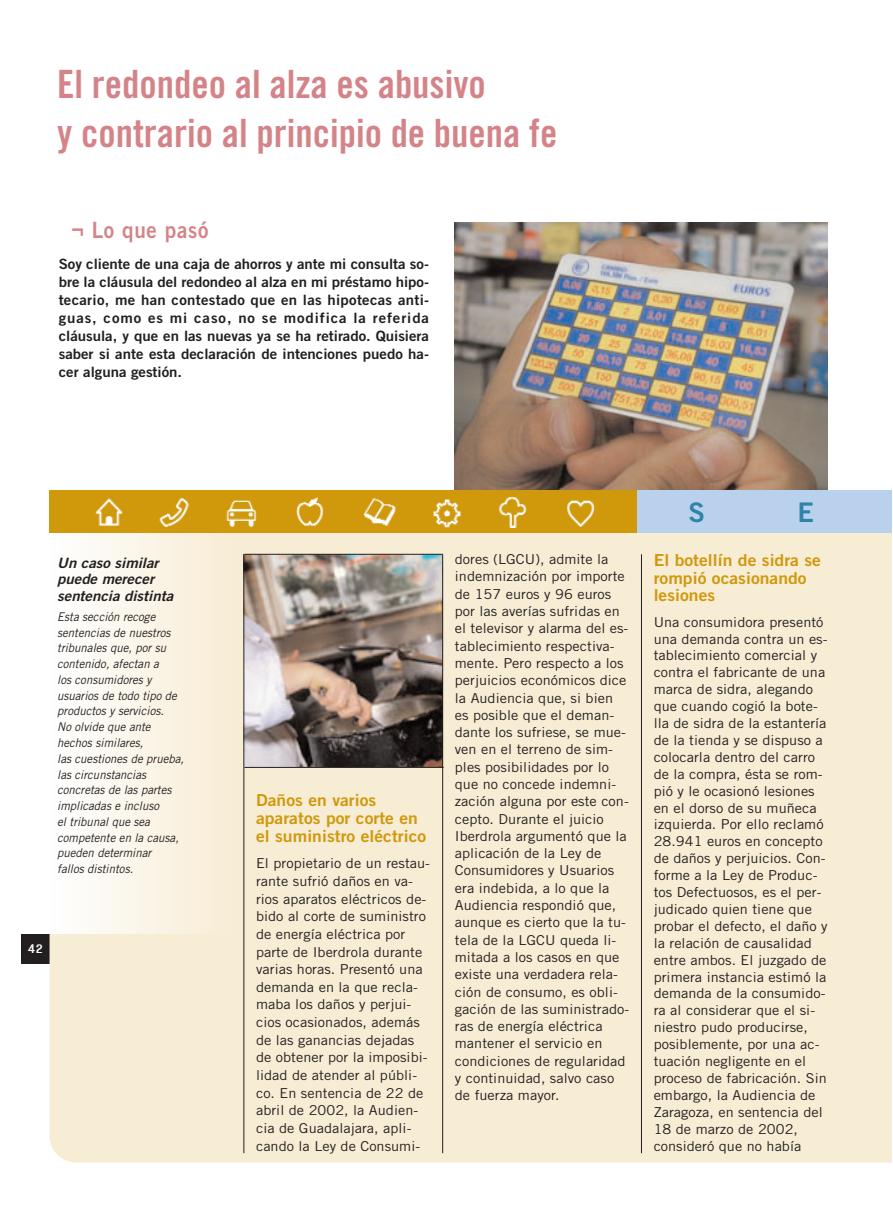
<style>
.page{position:relative;width:893px;height:1216px;background:#fff}
.page>*{position:absolute;margin:0;border:0;box-sizing:border-box;transform-origin:0 0}
.t1{font:39px/49.5px "Trade Gothic Bold Cond Twenty";color:#d48489}
.t2{font:27px "Trade Gothic Bold Two";color:#2e83ab}
.t3{font:22.5px "Trade Gothic Bold Two";letter-spacing:.035em;color:#d48489;scale:.92 1}
.t4{font:16.5px/18.3px "Trade Gothic Bold Two";letter-spacing:.005em;color:#d0990c;scale:1.06 1}
.t5{font:14.25px/18px "Trade Gothic Bold Two";color:#231f20;text-align:justify;scale:1.05 1}
.t6{font:italic 14.25px/16.5px "Trade Gothic Bold Two";color:#231f20;scale:1.05 1}
.t7{font:700 14.25px "Hydrous";color:#fff}
.t8{font:13.65px/17.2px "Trade Gothic";letter-spacing:.005em;color:#231f20;scale:1.06 1}
.t9{font:italic 12px/15.8px "Trade Gothic";color:#231f20;scale:.95 1}
</style>
<div class="page">
<div style="left:21px;top:933px;width:29px;height:30px;background:#231f20"></div>
<img style="left:454px;top:222px;width:373px;height:268px">
<div style="left:50px;top:533px;width:841px;height:629px;background:#f7ecd4"></div>
<div style="left:50px;top:531px;width:182px;height:402px;background:linear-gradient(to right,#fefffe,#f8ecd5)"></div>
<div style="left:635px;top:490px;width:256px;height:43px;background:#b9d1ec"></div>
<div style="left:50px;top:490px;width:586px;height:43px;background:#d0990c"></div>
<img style="left:95px;top:497px;width:499px;height:30px">
<hr style="left:641px;top:554px;width:1px;height:599px;background:#231f20">
<img style="left:244px;top:555px;width:198px;height:212px">
<hr style="left:243px;top:554px;width:1px;height:599px;background:#231f20">
<hr style="left:442px;top:554px;width:1px;height:599px;background:#231f20">
<hr style="left:244px;top:554px;width:199px;height:1px;background:#231f20">
<hr style="left:244px;top:767px;width:199px;height:1px;background:#231f20">
<h1 class="t1" style="left:57px;top:62px;width:501px">El redondeo al alza es abusivo<br>y contrario al principio de buena fe</h1>
<h3 class="t3" style="left:71px;top:221px;width:150px">¬ Lo que pasó</h3>
<p class="t5" style="left:59px;top:256px;width:354px">Soy cliente de una caja de ahorros y ante mi consulta so&shy;bre la cláusula del redondeo al alza en mi préstamo hipo&shy;tecario, me han contestado que en las hipotecas anti&shy;guas, como es mi caso, no se modifica la referida cláusula, y que en las nuevas ya se ha retirado. Quisiera saber si ante esta declaración de intenciones puedo ha&shy;cer alguna gestión.</p>
<p class="t6" style="left:57px;top:556px;width:112px">Un caso similar puede merecer sentencia distinta</p>
<p class="t9" style="left:57px;top:610px;width:135px">Esta sección recoge sentencias de nuestros tribunales que, por su contenido, afectan a<br>los consumidores y usuarios de todo tipo de productos y servicios.<br>No olvide que ante hechos similares,<br>las cuestiones de prueba, las circunstancias concretas de las partes implicadas e incluso<br>el tribunal que sea competente en la causa, pueden determinar<br>fallos distintos.</p>
<p class="t7" style="left:28px;top:944px;width:17px">42</p>
<p class="t4" style="left:256px;top:792px;width:162px">Daños en varios aparatos por corte en el suministro eléctrico</p>
<p class="t8" style="left:256px;top:856px;width:166px;line-height:17.7px">El propietario de un restau&shy;rante sufrió daños en va&shy;rios aparatos eléctricos de&shy;bido al corte de suministro de energía eléctrica por parte de Iberdrola durante varias horas. Presentó una demanda en la que recla&shy;maba los daños y perjui&shy;cios ocasionados, además de las ganancias dejadas de obtener por la imposibi&shy;lidad de atender al públi&shy;co. En sentencia de 22 de abril de 2002, la Audien&shy;cia de Guadalajara, apli&shy;cando la Ley de Consumi-</p>
<h2 class="t2" style="left:688px;top:503px;width:18px">S</h2>
<h2 class="t2" style="left:797px;top:503px;width:18px">E</h2>
<p class="t8" style="left:455px;top:552px;width:166px">dores (LGCU), admite la indemnización por importe de 157 euros y 96 euros por las averías sufridas en el televisor y alarma del es&shy;tablecimiento respectiva&shy;mente. Pero respecto a los perjuicios económicos dice la Audiencia que, si bien es posible que el deman&shy;dante los sufriese, se mue&shy;ven en el terreno de sim&shy;ples posibilidades por lo que no concede indemni&shy;zación alguna por este con&shy;cepto. Durante el juicio<br>Iberdrola argumentó que la aplicación de la Ley de<br>Consumidores y Usuarios era indebida, a lo que la<br>Audiencia respondió que, aunque es cierto que la tu&shy;tela de la LGCU queda li&shy;mitada a los casos en que existe una verdadera rela&shy;ción de consumo, es obli&shy;gación de las suministrado&shy;ras de energía eléctrica mantener el servicio en condiciones de regularidad y continuidad, salvo caso de fuerza mayor.</p>
<p class="t4" style="left:653px;top:553px;width:159px;line-height:17.5px">El botellín de sidra se rompió ocasionando lesiones</p>
<p class="t8" style="left:653px;top:614px;width:166px">Una consumidora presentó una demanda contra un es&shy;tablecimiento comercial y contra el fabricante de una marca de sidra, alegando que cuando cogió la bote&shy;lla de sidra de la estantería de la tienda y se dispuso a colocarla dentro del carro de la compra, ésta se rom&shy;pió y le ocasionó lesiones en el dorso de su muñeca izquierda. Por ello reclamó<br>28.941 euros en concepto de daños y perjuicios. Con&shy;forme a la Ley de Produc&shy;tos Defectuosos, es el per&shy;judicado quien tiene que probar el defecto, el daño y la relación de causalidad entre ambos. El juzgado de primera instancia estimó la demanda de la consumido&shy;ra al considerar que el si&shy;niestro pudo producirse, posiblemente, por una ac&shy;tuación negligente en el proceso de fabricación. Sin embargo, la Audiencia de<br>Zaragoza, en sentencia del<br>18 de marzo de 2002, consideró que no había</p>
</div>
